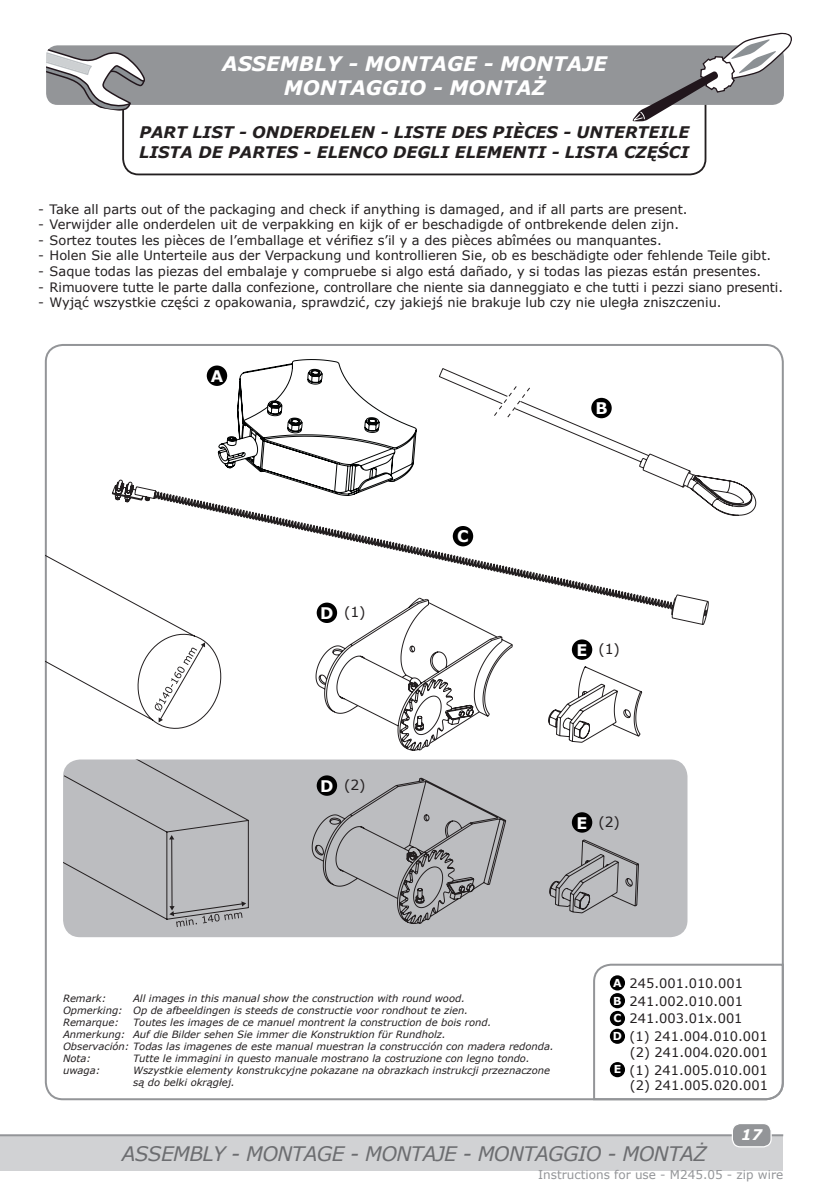
<style>
.page{position:relative;width:840px;height:1191px;background:#fff}
.page>*{position:absolute;margin:0;border:0;box-sizing:border-box;transform-origin:0 0}
.titel_onderaan{font:italic 20px "Verdana";letter-spacing:-.03em;color:#6c6d70}
.witte_titel{font:italic 700 20px/24px "Verdana";color:#fff;text-align:center}
.titel_-_assembly{font:italic 700 16px/20px "Verdana";color:#231f20}
.cijfer_letter_in_cir{font:700 16px "Verdana";color:#fff}
.t1{font:italic 700 14.6px "Verdana";color:#fff}
.t2{font:14px "Verdana";color:#231f20}
.take_parts{font:13px "Verdana";color:#231f20}
.part_list{font:13px/15.6px "Verdana";color:#231f20}
.t3{font:12px "Verdana";color:#939598}
.kleine_letter_in_cir{font:700 11px "Verdana";color:#fff}
.take_parts-2{font:italic 10px/12px "Verdana";color:#231f20}
</style>
<div class="page">
<div style="left:0;top:1135px;width:782px;height:35px;background:#d1d2d4"></div>
<hr style="left:0;top:1134px;width:782px;height:2px;background:#939598">
<div style="left:732px;top:1123px;width:38px;height:23px;background:#939598;border-radius:8px"></div>
<div style="left:731px;top:1123px;width:40px;height:24px;border:1px solid #fff;border-radius:8px"></div>
<div style="left:122px;top:88px;width:584px;height:87px;border:2px solid #231f20;border-radius:16px"></div>
<div style="left:46px;top:45px;width:737px;height:60px;background:#939598;border-radius:11px"></div>
<svg style="left:46px;top:45px;width:99px;height:66px"></svg>
<svg style="left:632px;top:33px;width:159px;height:88px"></svg>
<svg style="left:217px;top:359px;width:200px;height:120px"></svg>
<div style="left:207px;top:365px;width:20px;height:21px;background:#000;border-radius:50%"></div>
<svg style="left:591px;top:962px;width:193px;height:139px"></svg>
<div style="left:63px;top:759px;width:624px;height:178px;background:#bcbdc0;border-radius:17px"></div>
<svg style="left:316px;top:775px;width:21px;height:21px"></svg>
<div style="left:571px;top:812px;width:21px;height:20px;background:#000;border-radius:50%"></div>
<div style="left:571px;top:639px;width:21px;height:21px;background:#000;border-radius:50%"></div>
<svg style="left:548px;top:666px;width:94px;height:77px"></svg>
<svg style="left:549px;top:839px;width:90px;height:75px"></svg>
<svg style="left:311px;top:777px;width:196px;height:147px"></svg>
<svg style="left:315px;top:626px;width:198px;height:125px"></svg>
<svg style="left:111px;top:479px;width:574px;height:147px"></svg>
<svg style="left:654px;top:596px;width:55px;height:30px"></svg>
<svg style="left:45px;top:503px;width:181px;height:230px"></svg>
<svg style="left:155px;top:642px;width:50px;height:80px"></svg>
<svg style="left:63px;top:759px;width:186px;height:168px"></svg>
<div style="left:452px;top:526px;width:21px;height:20px;background:#000;border-radius:50%"></div>
<svg style="left:438px;top:368px;width:318px;height:148px"></svg>
<svg style="left:492px;top:384px;width:39px;height:34px"></svg>
<svg style="left:687px;top:472px;width:7px;height:4px"></svg>
<svg style="left:681px;top:483px;width:8px;height:5px"></svg>
<div style="left:609px;top:975px;width:15px;height:15px;background:#000;border-radius:50%"></div>
<div style="left:609px;top:993px;width:15px;height:15px;background:#000;border-radius:50%"></div>
<div style="left:609px;top:1011px;width:15px;height:15px;background:#000;border-radius:50%"></div>
<div style="left:609px;top:1028px;width:15px;height:15px;background:#000;border-radius:50%"></div>
<div style="left:609px;top:1062px;width:15px;height:15px;background:#000;border-radius:50%"></div>
<p class="witte_titel" style="left:222px;top:51px;width:386px">ASSEMBLY - MONTAGE - MONTAJE<br>MONTAGGIO - MONTAŻ</p>
<p class="titel_-_assembly" style="left:139px;top:122px;width:551px">PART LIST - ONDERDELEN - LISTE DES PIÈCES - UNTERTEILE<br>LISTA DE PARTES - ELENCO DEGLI ELEMENTI - LISTA CZĘŚCI</p>
<p class="take_parts" style="left:38px;top:200px;width:650px">- Take all parts out of the packaging and check if anything is damaged, and if all parts are present.</p>
<p class="take_parts" style="left:38px;top:216px;width:642px">- Verwijder alle onderdelen uit de verpakking en kijk of er beschadigde of ontbrekende delen zijn.</p>
<p class="take_parts" style="left:38px;top:231px;width:624px">- Sortez toutes les pièces de l’emballage et vérifiez s’il y a des pièces abîmées ou manquantes.</p>
<p class="take_parts" style="left:38px;top:247px;width:734px">- Holen Sie alle Unterteile aus der Verpackung und kontrollieren Sie, ob es beschädigte oder fehlende Teile gibt.</p>
<p class="take_parts" style="left:38px;top:262px;width:724px">- Saque todas las piezas del embalaje y compruebe si algo está dañado, y si todas las piezas están presentes.</p>
<p class="take_parts" style="left:38px;top:278px;width:745px">- Rimuovere tutte le parte dalla confezione, controllare che niente sia danneggiato e che tutti i pezzi siano presenti.</p>
<p class="take_parts" style="left:38px;top:294px;width:684px">- Wyjąć wszystkie części z opakowania, sprawdzić, czy jakiejś nie brakuje lub czy nie uległa zniszczeniu.</p>
<p class="cijfer_letter_in_cir" style="left:211px;top:365px;width:14px">A</p>
<p class="cijfer_letter_in_cir" style="left:320px;top:602px;width:15px">D</p>
<p class="t2" style="left:344px;top:602px;width:23px">(1)</p>
<p class="cijfer_letter_in_cir" style="left:320px;top:774px;width:15px">D</p>
<p class="t2" style="left:344px;top:775px;width:23px">(2)</p>
<p class="cijfer_letter_in_cir" style="left:457px;top:525px;width:13px">C</p>
<p class="cijfer_letter_in_cir" style="left:595px;top:397px;width:14px">B</p>
<p class="cijfer_letter_in_cir" style="left:576px;top:638px;width:12px">E</p>
<p class="t2" style="left:598px;top:639px;width:23px">(1)</p>
<p class="cijfer_letter_in_cir" style="left:576px;top:811px;width:12px">E</p>
<p class="t2" style="left:598px;top:812px;width:23px">(2)</p>
<p class="take_parts-2" style="left:63px;top:992px;width:45px">Remark:</p>
<p class="take_parts-2" style="left:133px;top:992px;width:333px">All images in this manual show the construction with round wood.</p>
<p class="take_parts-2" style="left:63px;top:1004px;width:406px">Opmerking: Op de afbeeldingen is steeds de constructie voor rondhout te zien.</p>
<p class="take_parts-2" style="left:63px;top:1016px;width:57px">Remarque:</p>
<p class="take_parts-2" style="left:133px;top:1016px;width:359px">Toutes les images de ce manuel montrent la construction de bois rond.</p>
<p class="take_parts-2" style="left:63px;top:1028px;width:384px">Anmerkung: Auf die Bilder sehen Sie immer die Konstruktion für Rundholz.</p>
<p class="take_parts-2" style="left:63px;top:1040px;width:492px">Observación: Todas las imagenes de este manual muestran la construcción con madera redonda.</p>
<p class="take_parts-2" style="left:63px;top:1052px;width:29px">Nota:</p>
<p class="take_parts-2" style="left:133px;top:1052px;width:398px">Tutte le immagini in questo manuale mostrano la costruzione con legno tondo.</p>
<p class="take_parts-2" style="left:63px;top:1064px;width:39px">uwaga:</p>
<p class="take_parts-2" style="left:133px;top:1064px;width:418px">Wszystkie elementy konstrukcyjne pokazane na obrazkach instrukcji przeznaczone są do belki okrągłej.</p>
<p class="kleine_letter_in_cir" style="left:612px;top:975px;width:10px">A</p>
<p class="part_list" style="left:629px;top:975px;width:115px">245.001.010.001</p>
<p class="kleine_letter_in_cir" style="left:613px;top:992px;width:10px">B</p>
<p class="part_list" style="left:629px;top:993px;width:115px">241.002.010.001</p>
<p class="kleine_letter_in_cir" style="left:613px;top:1010px;width:9px">C</p>
<p class="part_list" style="left:629px;top:1010px;width:114px">241.003.01x.001</p>
<p class="kleine_letter_in_cir" style="left:612px;top:1028px;width:11px">D</p>
<p class="part_list" style="left:629px;top:1028px;width:140px">(1) 241.004.010.001 (2) 241.004.020.001</p>
<p class="kleine_letter_in_cir" style="left:613px;top:1061px;width:9px">E</p>
<p class="part_list" style="left:629px;top:1062px;width:140px">(1) 241.005.010.001 (2) 241.005.020.001</p>
<p class="t1" style="left:740px;top:1124px;width:22px">17</p>
<p class="t3" style="left:537px;top:1166px;width:246px">Instructions for use - M245.05 - zip wire</p>
<p class="titel_onderaan" style="left:122px;top:1140px;width:586px">ASSEMBLY - MONTAGE - MONTAJE - MONTAGGIO - MONTAŻ</p>
</div>
